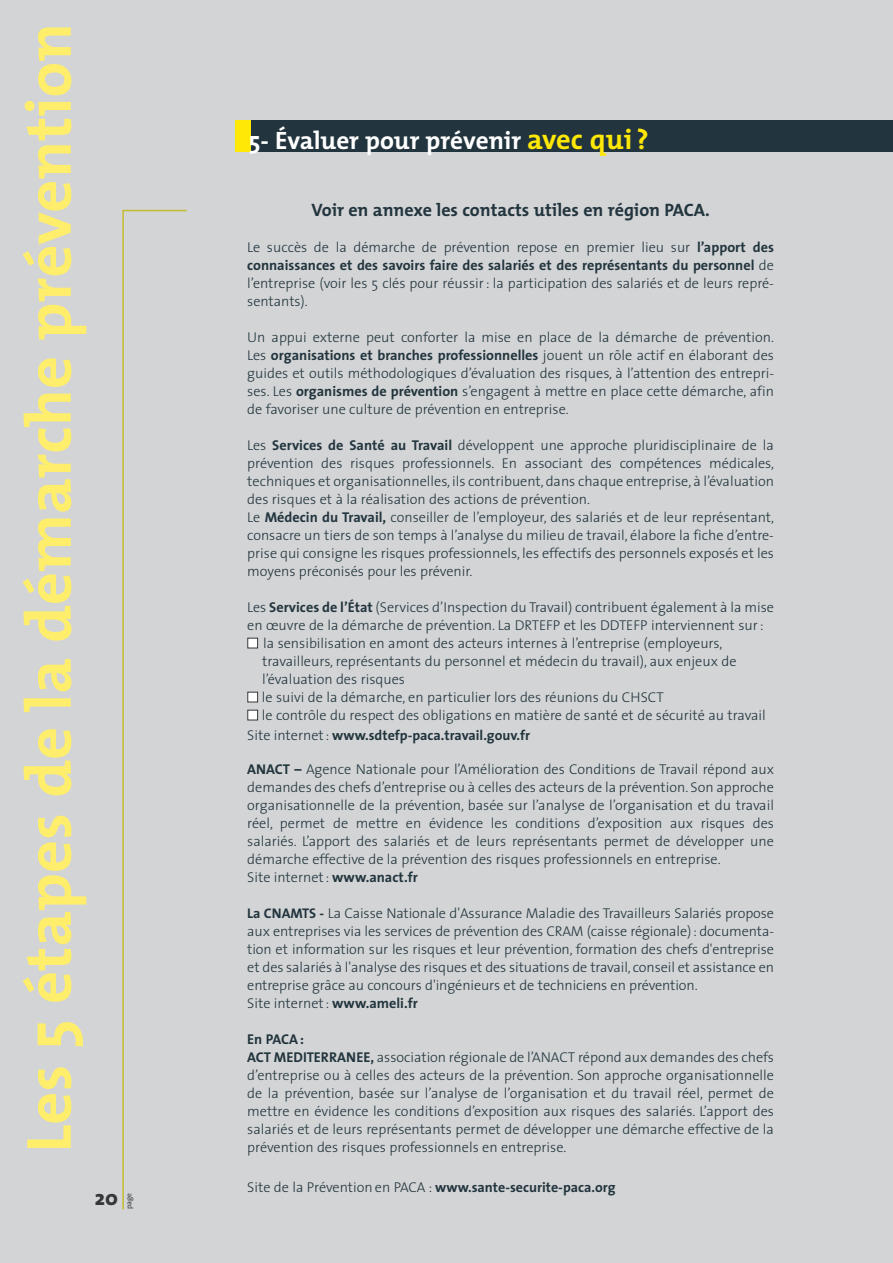
<style>
.page{position:relative;width:893px;height:1263px;background:#fff}
.page>*{position:absolute;margin:0;border:0;box-sizing:border-box;transform-origin:0 0}
.t1{font:700 64.5px "The Mix";color:#ffee6c}
.t2{font:700 25.2px "The Mix";color:#fff}
.t3{font:800 21.3px "The Sans";color:#353739}
.t4{font:700 18px "The Mix";color:#22353e}
.t5{font:300 14.25px/18px "The Sans";color:#22353e}
.t6{font:700 14.1px "The Sans";color:#22353e}
.t7{font:7.5px "The Sans";color:#353739}
.s1{font-size:28.5px;color:#ffe806}
.s2{font-weight:700}
.s3{color:#fff}
.s4{font-weight:300;font-size:14.25px}
.s5{font-weight:700;font-size:14.1px}
</style>
<div class="page">
<div style="left:0;top:0;width:892px;height:1263px;background:#d3d4d5"></div>
<svg style="left:122px;top:209px;width:65px;height:1001px"></svg>
<div style="left:235px;top:121px;width:657px;height:31px;background:#22353e"></div>
<div style="left:235px;top:121px;width:15px;height:31px;background:#ffe806"></div>
<h1 class="t1" style="left:26px;top:1152px;width:1131px;rotate:-90deg">Les 5 étapes de la démarche prévention</h1>
<h3 class="t3" style="left:95px;top:1190px;width:25px">20</h3>
<p class="t7" style="left:126px;top:1209px;width:18px;rotate:-90deg">page</p>
<h2 class="t2" style="left:249px;top:131px;width:401px">5- Évaluer pour prévenir <span class="s1">avec qui ?</span></h2>
<p class="t4" style="left:311px;top:204px;width:400px">Voir en annexe les contacts utiles en région PACA.</p>
<p class="t5" style="left:247px;top:240px;width:528px;text-align:justify">Le succès de la démarche de prévention repose en premier lieu sur <span class="s2">l’apport des connaissances et des savoirs faire des salariés et des représentants du personnel</span> de l’entreprise (voir les 5 clés pour réussir : la participation des salariés et de leurs repré&shy;sentants).</p>
<p class="t5" style="left:247px;top:330px;width:528px;text-align:justify">Un appui externe peut conforter la mise en place de la démarche de prévention.<br>Les <span class="s2">organisations et branches professionnelles</span> jouent un rôle actif en élaborant des guides et outils méthodologiques d’évaluation des risques, à l’attention des entrepri&shy;ses. Les <span class="s2">organismes de prévention</span> s’engagent à mettre en place cette démarche, afin de favoriser une culture de prévention en entreprise.</p>
<p class="t5" style="left:247px;top:438px;width:528px">Les <span class="s2">Services de Santé au Travail</span> développent une approche pluridisciplinaire de la prévention des risques professionnels. En associant des compétences médicales, techniques et organisationnelles, ils contribuent, dans chaque entreprise, à l’évaluation des risques et à la réalisation des actions de prévention.<br>Le <span class="s2">Médecin du Travail,</span> conseiller de l’employeur, des salariés et de leur représentant, consacre un tiers de son temps à l’analyse du milieu de travail, élabore la fiche d’entre&shy;prise qui consigne les risques professionnels, les effectifs des personnels exposés et les moyens préconisés pour les prévenir.</p>
<p class="t5" style="left:247px;top:600px;width:528px">Les <span class="s2">Services de l’État</span> (Services d’Inspection du Travail) contribuent également à la mise en œuvre de la démarche de prévention. La DRTEFP et les DDTEFP interviennent sur :</p>
<p class="t5" style="left:262px;top:636px;width:476px;text-indent:-15px"><span class="s3">■</span> la sensibilisation en amont des acteurs internes à l’entreprise (employeurs, travailleurs, représentants du personnel et médecin du travail), aux enjeux de l’évaluation des risques</p>
<p class="t5" style="left:247px;top:690px;width:418px"><span class="s3">■</span> le suivi de la démarche, en particulier lors des réunions du CHSCT</p>
<p class="t5" style="left:247px;top:708px;width:520px"><span class="s3">■</span> le contrôle du respect des obligations en matière de santé et de sécurité au travail</p>
<p class="t6" style="left:247px;top:730px;width:284px"><span class="s4">Site internet :</span> www.sdtefp-paca.travail.gouv.fr</p>
<p class="t5" style="left:247px;top:762px;width:528px"><span class="s2">ANACT –</span> Agence Nationale pour l’Amélioration des Conditions de Travail répond aux demandes des chefs d’entreprise ou à celles des acteurs de la prévention. Son approche organisationnelle de la prévention, basée sur l’analyse de l’organisation et du travail réel, permet de mettre en évidence les conditions d’exposition aux risques des salariés. L’apport des salariés et de leurs représentants permet de développer une démarche effective de la prévention des risques professionnels en entreprise.<br>Site internet : <span class="s2">www.anact.fr</span></p>
<p class="t5" style="left:247px;top:906px;width:528px"><span class="s5">La CNAMTS -</span> La Caisse Nationale d'Assurance Maladie des Travailleurs Salariés propose aux entreprises via les services de prévention des CRAM (caisse régionale) : documenta&shy;tion et information sur les risques et leur prévention, formation des chefs d'entreprise et des salariés à l'analyse des risques et des situations de travail, conseil et assistance en entreprise grâce au concours d'ingénieurs et de techniciens en prévention.<br>Site internet : <span class="s2">www.ameli.fr</span></p>
<p class="t5" style="left:247px;top:1032px;width:528px"><span class="s2">En PACA :<br>ACT MEDITERRANEE,</span> association régionale de l’ANACT répond aux demandes des chefs d’entreprise ou à celles des acteurs de la prévention. Son approche organisationnelle de la prévention, basée sur l’analyse de l’organisation et du travail réel, permet de mettre en évidence les conditions d’exposition aux risques des salariés. L’apport des salariés et de leurs représentants permet de développer une démarche effective de la prévention des risques professionnels en entreprise.</p>
<p class="t6" style="left:247px;top:1182px;width:370px"><span class="s4">Site de la Prévention en PACA :</span> www.sante-securite-paca.org</p>
</div>
